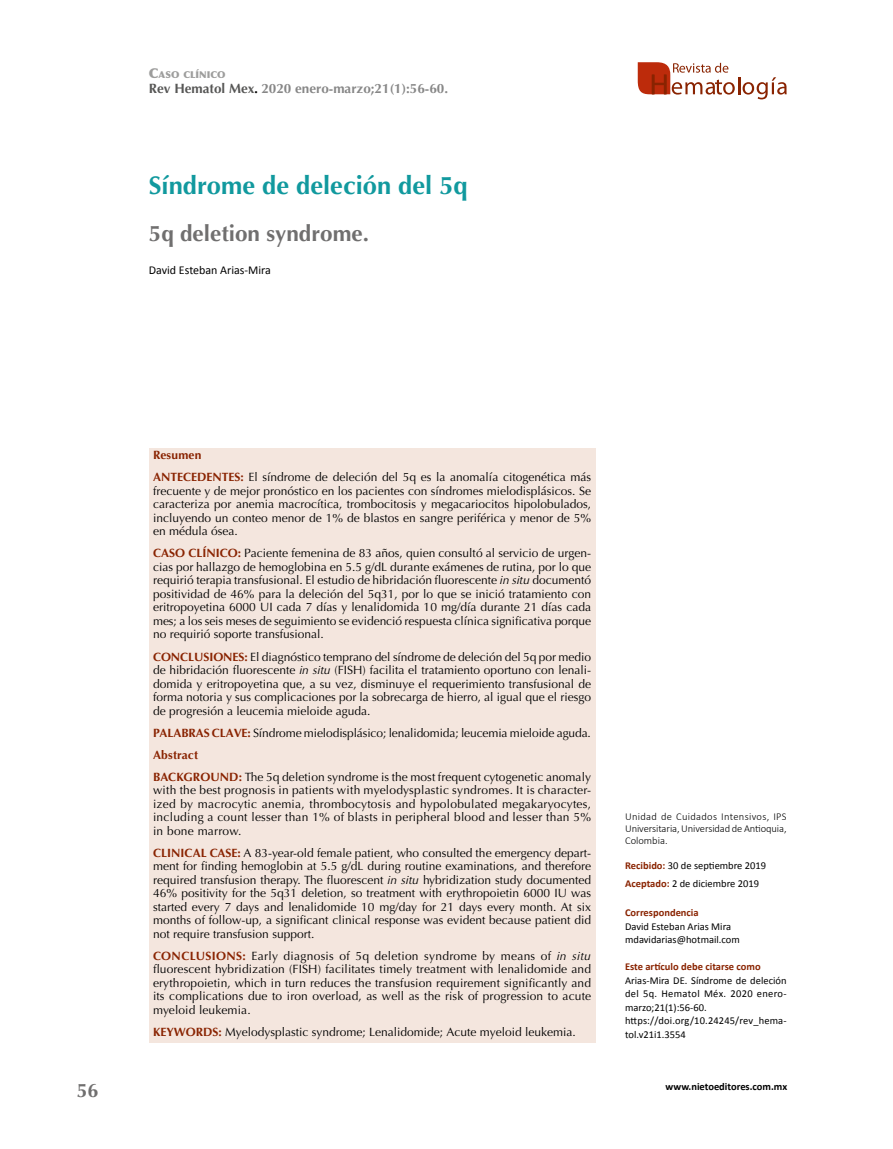
<style>
.page{position:relative;width:893px;height:1149px;background:#fff}
.page>*{position:absolute;margin:0;border:0;box-sizing:border-box;transform-origin:0 0}
.t1{font:700 25.5px "Optima";color:#11999e}
.t2{font:700 22.5px "Optima";color:#706f6f}
.t3{font:700 19.5px "Optima";color:#706f6f}
.t4{font:700 13.5px "Optima";color:#878787}
.t5{font:12px/13.5px "Optima";color:#000;text-align:justify}
.t6{font:12px "Calibri";color:#000}
.t7{font:10.5px/13.5px "Calibri";color:#000}
.t8{font:300 10.5px/12px "Calibri";letter-spacing:-.01em;color:#000;text-align:justify}
.t9{font:700 10.5px "Calibri";color:#892301}
.t10{font:700 10.5px "Calibri";color:#000}
.t11{font:900 9.45px "Optima";color:#9d9d9c}
.s1{font-size:13.5px}
.s2{color:#575756}
.s3{font-family:"Times New Roman";color:#000}
.s4{font-weight:700;color:#892301}
.s5{font-style:italic}
</style>
<div class="page">
<div style="left:149px;top:448px;width:446px;height:594px;background:#f4e6de"></div>
<svg style="left:638px;top:62px;width:149px;height:37px"></svg>
<p class="t11" style="left:149px;top:69px;width:78px"><span class="s1">C</span>ASO CLÍNICO</p>
<p class="t4" style="left:149px;top:81px;width:301px"><span class="s2">Rev Hematol Mex</span><span class="s3">.</span> 2020 enero-marzo;21(1):56-60.</p>
<h1 class="t1" style="left:149px;top:170px;width:320px">Síndrome de deleción del 5q</h1>
<h2 class="t2" style="left:149px;top:220px;width:222px">5q deletion syndrome.</h2>
<p class="t6" style="left:149px;top:262px;width:124px">David Esteban Arias-Mira</p>
<p class="t5" style="left:153px;top:444px;width:439px;line-height:22px"><span class="s4">Resumen<br>ANTECEDENTES:</span> El síndrome de deleción del 5q es la anomalía citogenética más</p>
<p class="t5" style="left:153px;top:484px;width:439px">frecuente y de mejor pronóstico en los pacientes con síndromes mielodisplásicos. Se caracteriza por anemia macrocítica, trombocitosis y megacariocitos hipolobulados, incluyendo un conteo menor de 1% de blastos en sangre periférica y menor de 5% en médula ósea.</p>
<p class="t5" style="left:153px;top:546px;width:440px"><span class="s4">CASO CLÍNICO:</span> Paciente femenina de 83 años, quien consultó al servicio de urgen&shy;cias por hallazgo de hemoglobina en 5.5 g/dL durante exámenes de rutina, por lo que requirió terapia transfusional. El estudio de hibridación fluorescente <span class="s5">in situ</span> documentó positividad de 46% para la deleción del 5q31, por lo que se inició tratamiento con eritropoyetina 6000 UI cada 7 días y lenalidomida 10 mg/día durante 21 días cada mes; a los seis meses de seguimiento se evidenció respuesta clínica significativa porque no requirió soporte transfusional.</p>
<p class="t5" style="left:153px;top:649px;width:439px"><span class="s4">CONCLUSIONES:</span> El diagnóstico temprano del síndrome de deleción del 5q por medio de hibridación fluorescente <span class="s5">in situ</span> (FISH) facilita el tratamiento oportuno con lenali&shy;domida y eritropoyetina que, a su vez, disminuye el requerimiento transfusional de forma notoria y sus complicaciones por la sobrecarga de hierro, al igual que el riesgo de progresión a leucemia mieloide aguda.</p>
<p class="t5" style="left:153px;top:721px;width:439px;line-height:22px;text-align:left"><span class="s4">PALABRAS CLAVE:</span> Síndrome mielodisplásico; lenalidomida; leucemia mieloide aguda.<br><span class="s4">Abstract<br>BACKGROUND:</span> The 5q deletion syndrome is the most frequent cytogenetic anomaly</p>
<p class="t5" style="left:153px;top:783px;width:439px">with the best prognosis in patients with myelodysplastic syndromes. It is character&shy;ized by macrocytic anemia, thrombocytosis and hypolobulated megakaryocytes, including a count lesser than 1% of blasts in peripheral blood and lesser than 5% in bone marrow.</p>
<p class="t5" style="left:153px;top:845px;width:440px"><span class="s4">CLINICAL CASE:</span> A 83-year-old female patient, who consulted the emergency depart&shy;ment for finding hemoglobin at 5.5 g/dL during routine examinations, and therefore required transfusion therapy. The fluorescent <span class="s5">in situ</span> hybridization study documented 46% positivity for the 5q31 deletion, so treatment with erythropoietin 6000 IU was started every 7 days and lenalidomide 10 mg/day for 21 days every month. At six months of follow-up, a significant clinical response was evident because patient did not require transfusion support.</p>
<p class="t5" style="left:153px;top:948px;width:440px"><span class="s4">CONCLUSIONS:</span> Early diagnosis of 5q deletion syndrome by means of <span class="s5">in situ </span>fluorescent hybridization (FISH) facilitates timely treatment with lenalidomide and erythropoietin, which in turn reduces the transfusion requirement significantly and its complications due to iron overload, as well as the risk of progression to acute myeloid leukemia.</p>
<p class="t5" style="left:153px;top:1024px;width:424px"><span class="s4">KEYWORDS:</span> Myelodysplastic syndrome; Lenalidomide; Acute myeloid leukemia.</p>
<p class="t8" style="left:625px;top:809px;width:163px">Unidad de Cuidados Intensivos, IPS Universitaria, Universidad de Antioquia, Colombia.</p>
<p class="t7" style="left:625px;top:855px;width:143px;line-height:18px"><span class="s4">Recibido:</span> 30 de septiembre 2019<br><span class="s4">Aceptado:</span> 2 de diciembre 2019</p>
<p class="t9" style="left:625px;top:905px;width:75px">Correspondencia</p>
<p class="t7" style="left:625px;top:918px;width:116px">David Esteban Arias Mira mdavidarias@hotmail.com</p>
<p class="t9" style="left:625px;top:959px;width:137px">Este artículo debe citarse como</p>
<p class="t7" style="left:625px;top:972px;width:163px">Arias-Mira DE. Síndrome de deleción del 5q. Hematol Méx. 2020 enero&shy;marzo;21(1):56-60. https://doi.org/10.24245/rev_hema&shy;tol.v21i1.3554</p>
<h3 class="t3" style="left:77px;top:1079px;width:23px">56</h3>
<p class="t10" style="left:666px;top:1079px;width:123px">www.nietoeditores.com.mx</p>
</div>
